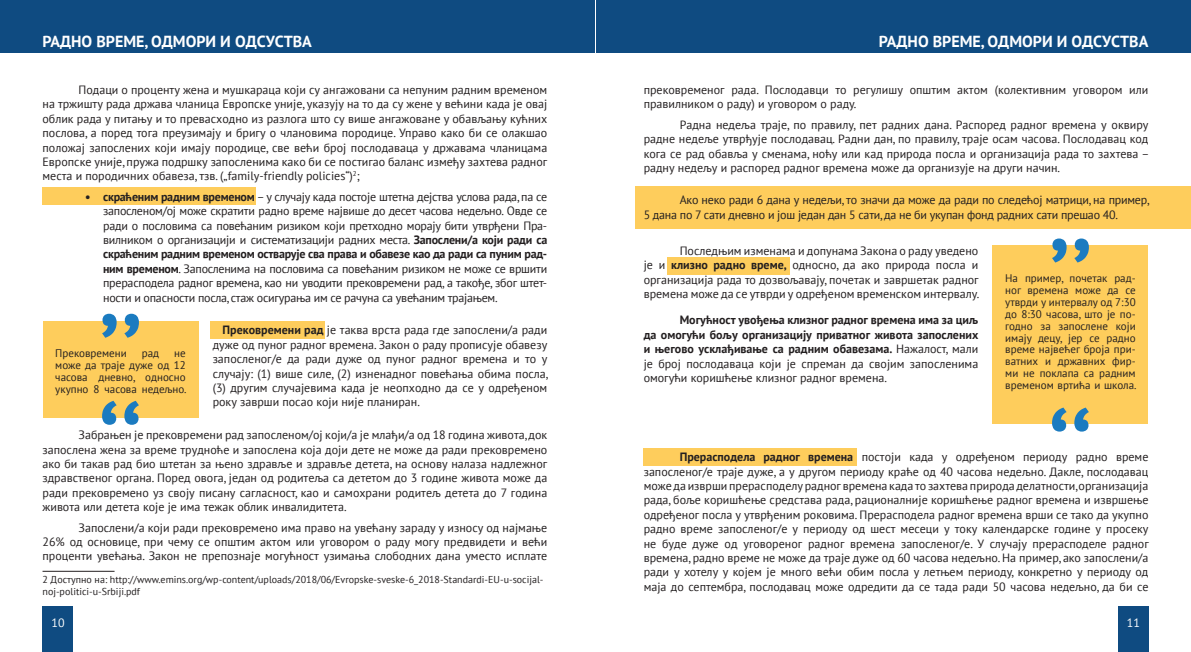
<style>
.page{position:relative;width:1191px;height:652px;background:#fff}
.page>*{position:absolute;margin:0;border:0;box-sizing:border-box;transform-origin:0 0}
.t1{font:700 16px "PT Sans";color:#fff}
.t2{font:12px/14.4px "PT Sans";color:#231f20;text-align:justify}
.t3{font:700 12px/14.4px "PT Sans";color:#231f20;text-align:justify}
.t4{font:12px/14.4px "PT Sans";letter-spacing:-.02em;color:#231f20}
.t5{font:12px "PT Sans";color:#fff}
.t6{font:11px/11.9px "PT Sans";color:#231f20;text-align:justify}
.t7{font:10px/12px "PT Sans";color:#231f20}
.s1{font-weight:700}
.s2{font-weight:400}
</style>
<div class="page">
<div style="left:0;top:0;width:595px;height:53px;background:#0f4b81"></div>
<div style="left:596px;top:0;width:595px;height:53px;background:#0f4b81"></div>
<div style="left:43px;top:606px;width:30px;height:46px;background:#0f4b81"></div>
<div style="left:1118px;top:606px;width:30px;height:46px;background:#0f4b81"></div>
<div style="left:643px;top:448px;width:214px;height:17px;background:#fecd5c"></div>
<div style="left:668px;top:258px;width:122px;height:17px;background:#fecd5c"></div>
<div style="left:635px;top:186px;width:556px;height:43px;background:#fecd5c"></div>
<div style="left:992px;top:246px;width:156px;height:178px;background:#fecd5c"></div>
<svg style="left:1052px;top:239px;width:37px;height:24px"></svg>
<svg style="left:1052px;top:408px;width:37px;height:24px"></svg>
<div style="left:43px;top:187px;width:213px;height:17px;background:#fecd5c"></div>
<div style="left:210px;top:321px;width:115px;height:17px;background:#fecd5c"></div>
<hr style="left:43px;top:571px;width:72px;height:1px;background:#231f20">
<div style="left:43px;top:321px;width:155px;height:97px;background:#fecd5c"></div>
<svg style="left:102px;top:314px;width:37px;height:24px"></svg>
<svg style="left:102px;top:401px;width:37px;height:24px"></svg>
<h1 class="t1" style="left:43px;top:31px;width:271px">РАДНО ВРЕМЕ, ОДМОРИ И ОДСУСТВА</h1>
<p class="t2" style="left:43px;top:82px;width:506px;text-indent:36px">Подаци о проценту жена и мушкараца који су ангажовани са непуним радним временом на тржишту рада држава чланица Европске уније, указују на то да су жене у већини када је овај облик рада у питању и то превасходно из разлога што су више ангажоване у обављању кућних послова, а поред тога преузимају и бригу о члановима породице. Управо како би се олакшао положај запослених који имају породице, све већи број послодаваца у државама чланицама Европске уније, пружа подршку запосленима како би се постигао баланс између захтева радног места и породичних обавеза, тзв. („family-friendly policies“)<sup>2</sup>;</p>
<p class="t2" style="left:103px;top:189px;width:446px;text-indent:-18px"><span class="s1">• скраћеним радним временом</span> – у случају када постоје штетна дејства услова рада, па се запосленом/ој може скратити радно време највише до десет часова недељно. Овде се ради о пословима са повећаним ризиком који претходно морају бити утврђени Пра&shy;вилником о организацији и систематизацији радних места. <span class="s1">Запослени/а који ради са скраћеним радним временом остварује сва права и обавезе као да ради са пуним рад&shy;ним временом</span>. Запосленима на пословима са повећаним ризиком не може се вршити прерасподела радног времена, као ни уводити прековремени рад, а такође, због штет&shy;ности и опасности посла, стаж осигурања им се рачуна са увећаним трајањем.</p>
<p class="t2" style="left:213px;top:323px;width:337px;text-indent:10px"><span class="s1">Прековремени рад</span> је таква врста рада где запослени/а ради дуже од пуног радног времена. Закон о раду прописује обавезу запосленог/е да ради дуже од пуног радног времена и то у случају: (1) више силе, (2) изненадног повећања обима посла, (3) другим случајевима када је неопходно да се у одређеном року заврши посао који није планиран.</p>
<p class="t2" style="left:43px;top:428px;width:506px;text-indent:36px">Забрањен је прековремени рад запосленом/ој који/а је млађи/а од 18 година живота, док запослена жена за време трудноће и запослена која доји дете не може да ради прековремено ако би такав рад био штетан за њено здравље и здравље детета, на основу налаза надлежног здравственог органа. Поред овога, један од родитеља са дететом до 3 године живота може да ради прековремено уз своју писану сагласност, као и самохрани родитељ детета до 7 година живота или детета које је има тежак облик инвалидитета.</p>
<p class="t2" style="left:43px;top:520px;width:506px;text-indent:36px">Запослени/а који ради прековремено има право на увећану зараду у износу од најмање 26% од основице, при чему се општим актом или уговором о раду могу предвидети и већи проценти увећања. Закон не препознаје могућност узимања слободних дана уместо исплате</p>
<p class="t7" style="left:43px;top:574px;width:502px">2 Доступно на: http://www.emins.org/wp-content/uploads/2018/06/Evropske-sveske-6_2018-Standardi-EU-u-socijal&shy;noj-politici-u-Srbiji.pdf</p>
<p class="t6" style="left:55px;top:347px;width:73px">Прековремени</p>
<p class="t6" style="left:142px;top:347px;width:19px">рад</p>
<p class="t6" style="left:55px;top:347px;width:133px;text-indent:119px">не може да траје дуже од 12 часова дневно, односно укупно 8 часова недељно.</p>
<h1 class="t1" style="left:879px;top:31px;width:271px">РАДНО ВРЕМЕ, ОДМОРИ И ОДСУСТВА</h1>
<p class="t2" style="left:643px;top:82px;width:506px">прековременог рада. Послодавци то регулишу општим актом (колективним уговором или правилником о раду) и уговором о раду.</p>
<p class="t2" style="left:643px;top:117px;width:507px;text-indent:36px">Радна недеља траје, по правилу, пет радних дана. Распоред радног времена у оквиру радне недеље утврђује послодавац. Радни дан, по правилу, траје осам часова. Послодавац код кога се рад обавља у сменама, ноћу или кад природа посла и организација рада то захтева – радну недељу и распоред радног времена може да организује на други начин.</p>
<p class="t4" style="left:643px;top:193px;width:507px;text-indent:36px">Ако неко ради 6 дана у недељи, то значи да може да ради по следећој матрици, на пример,<br>5 дана по 7 сати дневно и још један дан 5 сати, да не би укупан фонд радних сати прешао 40.</p>
<p class="t2" style="left:643px;top:244px;width:337px;text-indent:36px">Последњим изменама и допунама Закона о раду уведено је и <span class="s1">клизно радно време,</span> односно, да ако природа посла и организација рада то дозвољавају, почетак и завршетак радног времена може да се утврди у одређеном временском интервалу.</p>
<p class="t3" style="left:643px;top:313px;width:336px;text-indent:36px">Могућност увођења клизног радног времена има за циљ да омогући бољу организацију приватног живота запослених и његово усклађивање са радним обавезама. <span class="s2">Нажалост, мали је број послодаваца који је спреман да својим запосленима омогући коришћење клизног радног времена.</span></p>
<p class="t6" style="left:1005px;top:272px;width:133px">На пример, почетак рад&shy;ног времена може да се утврди у интервалу од 7:30 до 8:30 часова, што је по&shy;годно за запослене који имају децу, јер се радно време највећег броја при&shy;ватних и државних фир&shy;ми не поклапа са радним временом вртића и школа.</p>
<p class="t2" style="left:643px;top:450px;width:506px;text-indent:36px"><span class="s1">Прерасподела радног времена</span> постоји када у одређеном периоду радно време запосленог/е траје дуже, а у другом периоду краће од 40 часова недељно. Дакле, послодавац може да изврши прерасподелу радног времена када то захтева природа делатности, организација рада, боље коришћење средстава рада, рационалније коришћење радног времена и извршење одређеног посла у утврђеним роковима. Прерасподела радног времена врши се тако да укупно радно време запосленог/е у периоду од шест месеци у току календарске године у просеку не буде дуже од уговореног радног времена запосленог/е. У случају прерасподеле радног времена, радно време не може да траје дуже од 60 часова недељно. На пример, ако запослени/а ради у хотелу у којем је много већи обим посла у летњем периоду, конкретно у периоду од маја до септембра, послодавац може одредити да се тада ради 50 часова недељно, да би се</p>
<p class="t5" style="left:52px;top:615px;width:15px">10</p>
<p class="t5" style="left:1126px;top:615px;width:15px">11</p>
</div>
